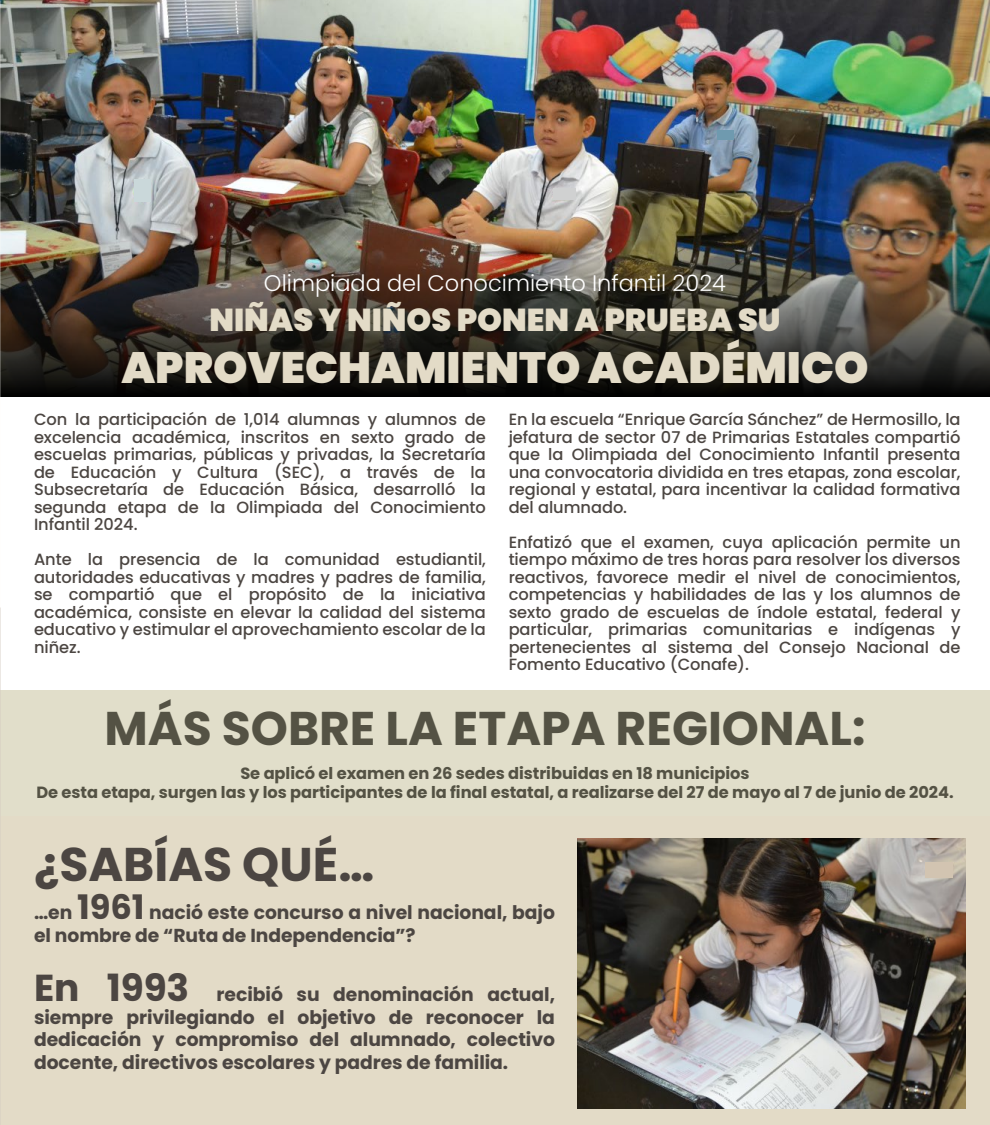
<style>
.page{position:relative;width:990px;height:1125px;background:#fff}
.page>*{position:absolute;margin:0;border:0;box-sizing:border-box;transform-origin:0 0}
.t1{font:700 47.25px "Poppins";color:#545244}
.t2{font:700 47.25px "Poppins";color:#4c4642}
.t3{font:900 43.75px "Poppins";color:#e3dbc7}
.t4{font:900 31.62px "Poppins";color:#e3dbc7}
.t5{font:300 22.5px "Poppins";color:#fff}
.t6{font:700 18.75px/22.5px "Poppins";letter-spacing:-.005em;color:#4c4642}
.t7{font:500 16.25px/17.5px "Poppins";letter-spacing:-.005em;color:#4c4642;text-align:justify}
.t8{font:700 16.25px/19.5px "Poppins";letter-spacing:-.005em;color:#545244;text-align:center}
.s1{font-size:33.75px}
.s2{font-size:37.5px}
</style>
<div class="page">
<img style="left:0;top:0;width:990px;height:251px">
<img style="left:0;top:251px;width:990px;height:145px">
<div style="left:0;top:816px;width:990px;height:309px;background:#e3dbc7"></div>
<div style="left:0;top:691px;width:990px;height:125px;background:#e1deca"></div>
<img style="left:577px;top:839px;width:389px;height:269px">
<div style="left:134px;top:179px;width:16px;height:22px;background:#cad8da"></div>
<div style="left:553px;top:188px;width:23px;height:11px;background:#d0d1d1"></div>
<div style="left:717px;top:130px;width:17px;height:9px;background:#6f9aaf"></div>
<div style="left:925px;top:862px;width:28px;height:15px;background:#d2c4b1"></div>
<svg style="left:786px;top:996px;width:17px;height:23px"></svg>
<svg style="left:0;top:630px;width:1px;height:61px"></svg>
<h3 class="t5" style="left:264px;top:270px;width:464px">Olimpiada del Conocimiento Infantil 2024</h3>
<h3 class="t4" style="left:209px;top:301px;width:573px">NIÑAS Y NIÑOS PONEN A PRUEBA SU</h3>
<h2 class="t3" style="left:122px;top:343px;width:748px">APROVECHAMIENTO ACADÉMICO</h2>
<p class="t7" style="left:509px;top:411px;width:453px">En la escuela “Enrique García Sánchez” de Hermosillo, la jefatura de sector 07 de Primarias Estatales compartió que la Olimpiada del Conocimiento Infantil presenta una convocatoria dividida en tres etapas, zona escolar, regional y estatal, para incentivar la calidad formativa del alumnado.</p>
<p class="t7" style="left:509px;top:533px;width:453px">Enfatizó que el examen, cuya aplicación permite un tiempo máximo de tres horas para resolver los diversos reactivos, favorece medir el nivel de conocimientos, competencias y habilidades de las y los alumnos de sexto grado de escuelas de índole estatal, federal y particular, primarias comunitarias e indígenas y pertenecientes al sistema del Consejo Nacional de Fomento Educativo (Conafe).</p>
<p class="t7" style="left:34px;top:411px;width:453px">Con la participación de 1,014 alumnas y alumnos de excelencia académica, inscritos en sexto grado de escuelas primarias, públicas y privadas, la Secretaría de Educación y Cultura (SEC), a través de la Subsecretaría de Educación Básica, desarrolló la segunda etapa de la Olimpiada del Conocimiento Infantil 2024.</p>
<p class="t7" style="left:34px;top:551px;width:453px">Ante la presencia de la comunidad estudiantil, autoridades educativas y madres y padres de familia, se compartió que el propósito de la iniciativa académica, consiste en elevar la calidad del sistema educativo y estimular el aprovechamiento escolar de la niñez.</p>
<h1 class="t1" style="left:105px;top:701px;width:762px">MÁS SOBRE LA ETAPA REGIONAL:</h1>
<p class="t8" style="left:36px;top:764px;width:919px">Se aplicó el examen en 26 sedes distribuidas en 18 municipios<br>De esta etapa, surgen las y los participantes de la final estatal, a realizarse del 27 de mayo al 7 de junio de 2024.</p>
<h1 class="t2" style="left:34px;top:837px;width:342px">¿SABÍAS QUÉ…</h1>
<p class="t6" style="left:34px;top:902px;width:523px">…en <span class="s1">1961</span> nació este concurso a nivel nacional, bajo el nombre de “Ruta de Independencia”?</p>
<p class="t6" style="left:34px;top:983px;width:523px;text-align:justify"><span class="s2">En 1993</span> recibió su denominación actual, siempre privilegiando el objetivo de reconocer la dedicación y compromiso del alumnado, colectivo docente, directivos escolares y padres de familia.</p>
</div>
